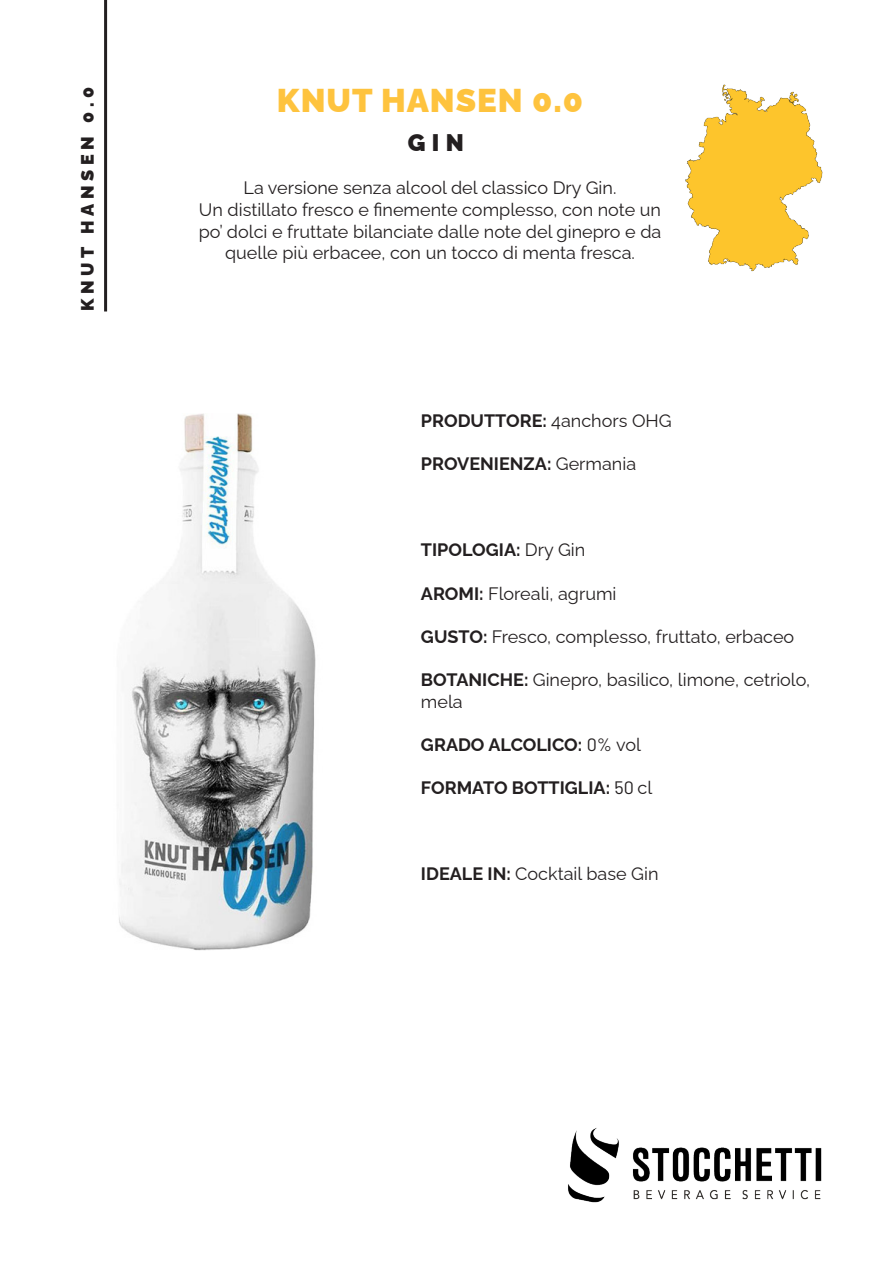
<style>
.page{position:relative;width:893px;height:1263px;background:#fff}
.page>*{position:absolute;margin:0;border:0;box-sizing:border-box;transform-origin:0 0}
.t1{font:900 33px "Raleway";letter-spacing:.03em;color:#fec33e}
.t2{font:900 24px "Raleway";color:#231f20}
.t3{font:18px/21.6px "Raleway";color:#231f20}
.t4{font:700 18px "Raleway";color:#231f20}
.t5{font:900 18px "Raleway";letter-spacing:.26em;color:#231f20}
.s1{font-weight:400}
.s2{font-weight:700}
.s3{font-family:"Barlow";font-weight:400}
</style>
<div class="page">
<img style="left:568px;top:1128px;width:254px;height:75px">
<img style="left:119px;top:414px;width:197px;height:536px">
<img style="left:685px;top:84px;width:138px;height:188px">
<hr style="left:104px;top:0;width:3px;height:311px;background:#231f20">
<p class="t5" style="left:73px;top:311px;width:226px;rotate:-90deg">KNUT HANSEN 0.0</p>
<p class="t1" style="left:277px;top:74px;width:308px">KNUT HANSEN 0.0</p>
<p class="t2" style="left:408px;top:124px;width:57px">GIN</p>
<p class="t3" style="left:244px;top:175px;width:374px">La versione senza alcool del classico Dry Gin.</p>
<p class="t3" style="left:199px;top:197px;width:464px;text-align:center">Un distillato fresco e finemente complesso, con note un po’ dolci e fruttate bilanciate dalle note del ginepro e da quelle più erbacee, con un tocco di menta fresca.</p>
<p class="t4" style="left:421px;top:406px;width:252px">PRODUTTORE: <span class="s1">4anchors OHG</span></p>
<p class="t4" style="left:421px;top:449px;width:217px">PROVENIENZA: <span class="s1">Germania</span></p>
<p class="t4" style="left:421px;top:536px;width:166px">TIPOLOGIA: <span class="s1">Dry Gin</span></p>
<p class="t3" style="left:421px;top:580px;width:197px"><span class="s2">AROMI:</span> Floreali, agrumi</p>
<p class="t3" style="left:421px;top:624px;width:375px"><span class="s2">GUSTO:</span> Fresco, complesso, fruttato, erbaceo</p>
<p class="t3" style="left:421px;top:667px;width:391px"><span class="s2">BOTANICHE:</span> Ginepro, basilico, limone, cetriolo, mela</p>
<p class="t4" style="left:421px;top:730px;width:222px">GRADO ALCOLICO: <span class="s3">0%</span> <span class="s1">vol</span></p>
<p class="t4" style="left:421px;top:773px;width:233px">FORMATO BOTTIGLIA: <span class="s3">50</span> <span class="s1">cl</span></p>
<p class="t3" style="left:421px;top:861px;width:239px"><span class="s2">IDEALE IN:</span> Cocktail base Gin</p>
</div>
